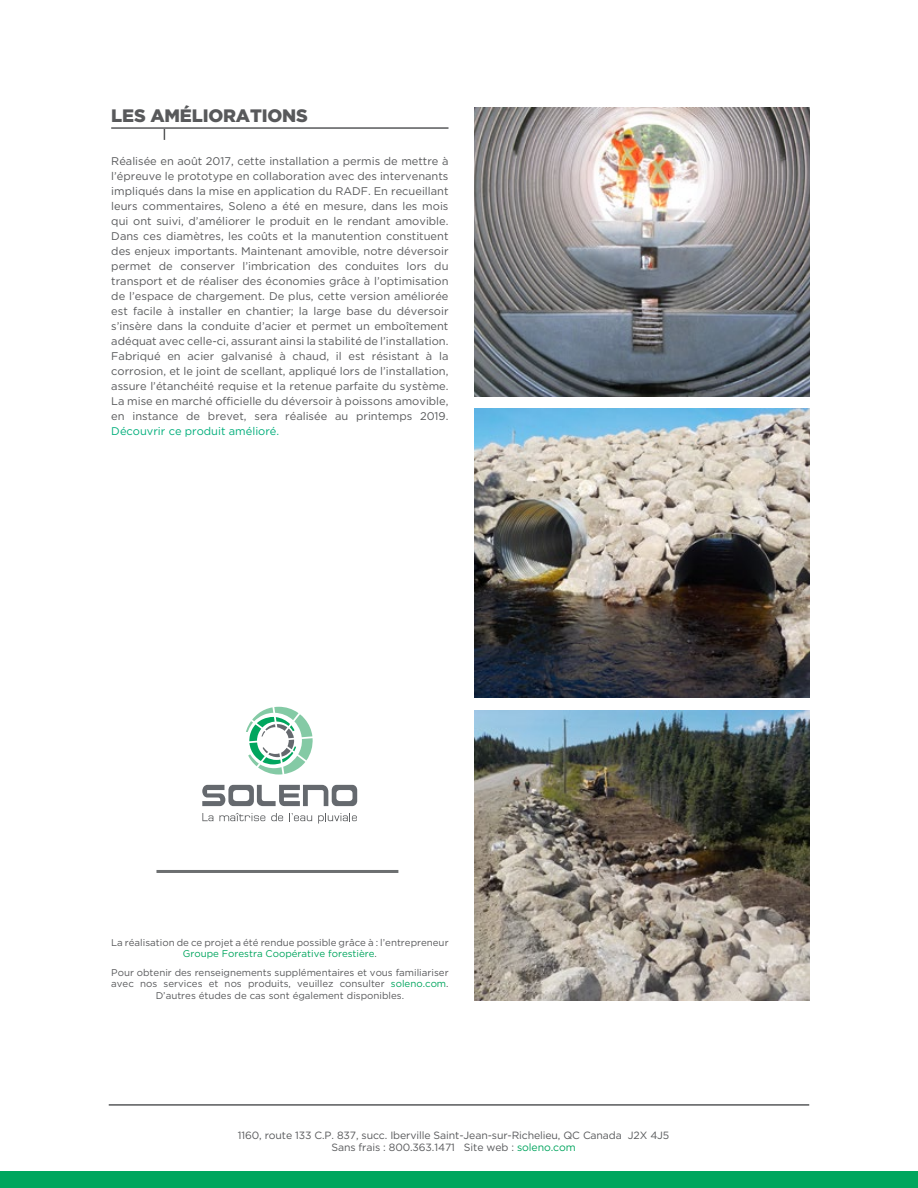
<style>
.page{position:relative;width:918px;height:1188px;background:#fff}
.page>*{position:absolute;margin:0;border:0;box-sizing:border-box;transform-origin:0 0}
.t1{font:900 18px "Gotham HTF";letter-spacing:-.01em;color:#58595b}
.t2{font:11.1px/15px "Gotham HTF";color:#58595b;text-align:justify}
.t3{font:11.1px "Gotham HTF";color:#00ae7b}
.t4{font:10.5px/12.6px "Gotham HTF";letter-spacing:-.01em;color:#58595b;text-align:center}
.t5{font:9.75px/11.7px "Gotham HTF";color:#58595b;text-align:center}
.s1{color:#00a55e}
</style>
<div class="page">
<div style="left:0;top:1171px;width:918px;height:17px;background:#00a65e"></div>
<img style="left:474px;top:107px;width:336px;height:290px">
<img style="left:474px;top:711px;width:336px;height:289px">
<img style="left:474px;top:408px;width:336px;height:290px">
<hr style="left:111px;top:127px;width:338px;height:2px;background:#58595b">
<hr style="left:109px;top:1104px;width:700px;height:2px;background:#58595b">
<svg style="left:246px;top:707px;width:67px;height:68px"></svg>
<svg style="left:202px;top:785px;width:155px;height:21px"></svg>
<svg style="left:202px;top:813px;width:11px;height:8px"></svg>
<svg style="left:219px;top:813px;width:46px;height:8px"></svg>
<svg style="left:271px;top:813px;width:12px;height:8px"></svg>
<svg style="left:289px;top:813px;width:23px;height:8px"></svg>
<svg style="left:318px;top:813px;width:39px;height:11px"></svg>
<hr style="left:156px;top:870px;width:242px;height:3px;background:#6c6f70">
<h1 class="t1" style="left:111px;top:105px;width:198px">LES AMÉLIORATIONS</h1>
<p class="t2" style="left:111px;top:154px;width:339px">Réalisée en août 2017, cette installation a permis de mettre à l’épreuve le prototype en collaboration avec des intervenants impliqués dans la mise en application du RADF. En recueillant leurs commentaires, Soleno a été en mesure, dans les mois qui ont suivi, d’améliorer le produit en le rendant amovible.<br>Dans ces diamètres, les coûts et la manutention constituent des enjeux importants. Maintenant amovible, notre déversoir permet de conserver l’imbrication des conduites lors du transport et de réaliser des économies grâce à l’optimisation de l’espace de chargement. De plus, cette version améliorée est facile à installer en chantier; la large base du déversoir s’insère dans la conduite d’acier et permet un emboîtement adéquat avec celle-ci, assurant ainsi la stabilité de l’installation.<br>Fabriqué en acier galvanisé à chaud, il est résistant à la corrosion, et le joint de scellant, appliqué lors de l’installation, assure l’étanchéité requise et la retenue parfaite du système.<br>La mise en marché officielle du déversoir à poissons amovible, en instance de brevet, sera réalisée au printemps 2019.</p>
<p class="t3" style="left:111px;top:425px;width:169px">Découvrir ce produit amélioré.</p>
<p class="t5" style="left:111px;top:936px;width:339px">La réalisation de ce projet a été rendue possible grâce à : l’entrepreneur<br><span class="s1">Groupe Forestra Coopérative forestière</span>.</p>
<p class="t5" style="left:111px;top:966px;width:339px">Pour obtenir des renseignements supplémentaires et vous familiariser avec nos services et nos produits, veuillez consulter <span class="s1">soleno.com</span>.<br>D’autres études de cas sont également disponibles.</p>
<p class="t4" style="left:238px;top:1129px;width:433px">1160, route 133 C.P. 837, succ. Iberville Saint-Jean-sur-Richelieu, QC Canada J2X 4J5<br>Sans frais : 800.363.1471 Site web : <span class="s1">soleno.com</span></p>
</div>
